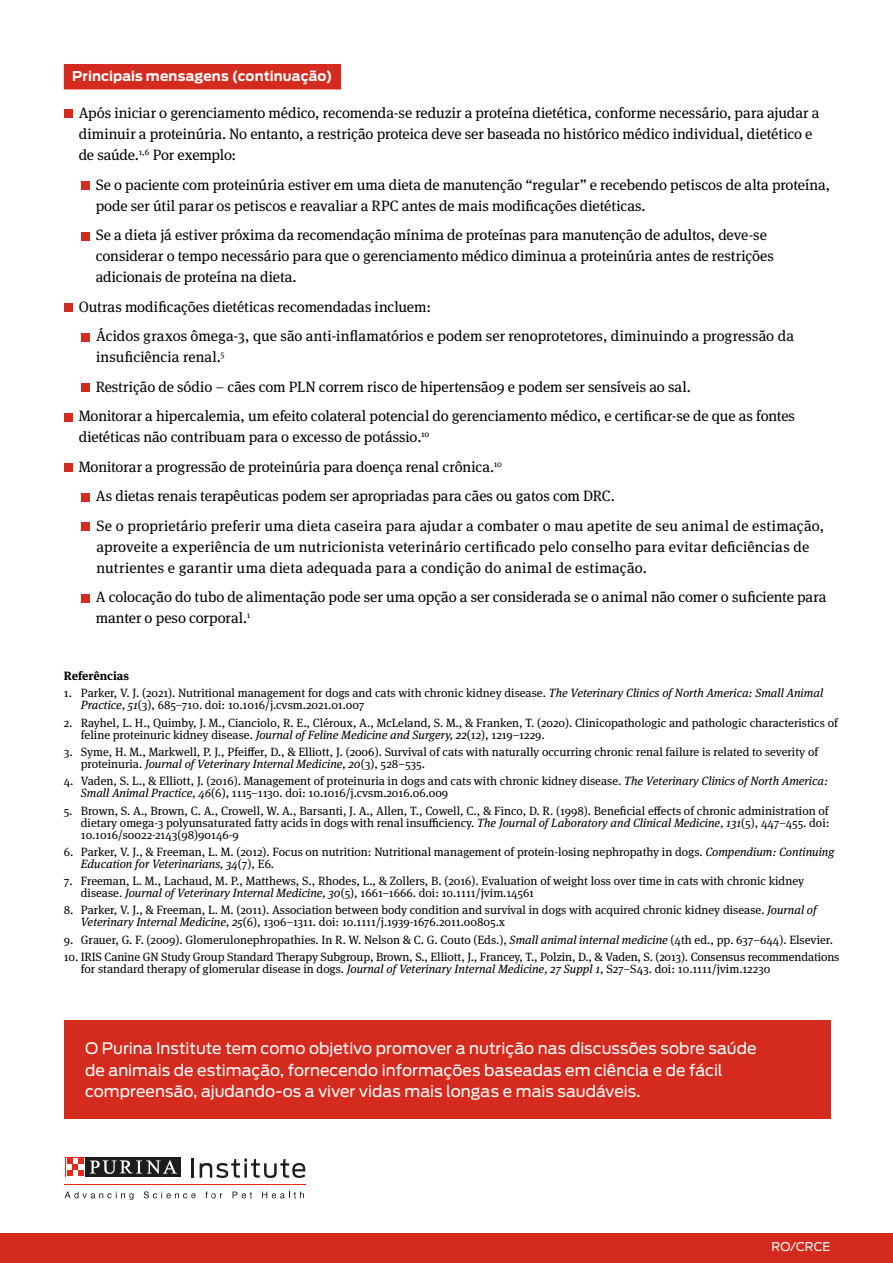
<style>
.page{position:relative;width:893px;height:1263px;background:#fff}
.page>*{position:absolute;margin:0;border:0;box-sizing:border-box;transform-origin:0 0}
.t1{font:15.75px/21.8px "Antenna";color:#fff}
.t2{font:15px/21px "Meta Serif Pro";letter-spacing:-.005em;color:#000}
.t3{font:15px/21px "Meta Serif Pro";letter-spacing:.015em;color:#000}
.t4{font:700 13.5px "Antenna";letter-spacing:.005em;color:#fff}
.t5{font:12px/12px "Meta Serif Pro";color:#000}
.t6{font:700 12px "Meta Serif Pro";color:#000}
.t7{font:12px "Antenna";color:#fff}
.s1{font-style:italic}
</style>
<div class="page">
<div style="left:64px;top:64px;width:277px;height:25px;background:#d52b1e"></div>
<div style="left:64px;top:110px;width:8px;height:8px;background:#d52b1e"></div>
<div style="left:81px;top:181px;width:8px;height:9px;background:#d52b1e"></div>
<div style="left:81px;top:232px;width:8px;height:8px;background:#d52b1e"></div>
<div style="left:64px;top:303px;width:8px;height:9px;background:#d52b1e"></div>
<div style="left:81px;top:333px;width:8px;height:8px;background:#d52b1e"></div>
<div style="left:81px;top:383px;width:8px;height:9px;background:#d52b1e"></div>
<div style="left:64px;top:413px;width:8px;height:8px;background:#d52b1e"></div>
<div style="left:64px;top:463px;width:8px;height:9px;background:#d52b1e"></div>
<div style="left:81px;top:493px;width:8px;height:8px;background:#d52b1e"></div>
<div style="left:81px;top:522px;width:8px;height:9px;background:#d52b1e"></div>
<div style="left:81px;top:594px;width:8px;height:8px;background:#d52b1e"></div>
<div style="left:0;top:1233px;width:893px;height:30px;background:#d52b1e"></div>
<hr style="left:65px;top:1184px;width:241px;height:1px;background:#e52a1b">
<svg style="left:192px;top:1158px;width:2px;height:19px"></svg>
<svg style="left:200px;top:1158px;width:105px;height:20px"></svg>
<svg style="left:65px;top:1191px;width:68px;height:9px"></svg>
<svg style="left:144px;top:1191px;width:52px;height:7px"></svg>
<svg style="left:205px;top:1191px;width:17px;height:7px"></svg>
<svg style="left:233px;top:1191px;width:19px;height:7px"></svg>
<svg style="left:262px;top:1191px;width:42px;height:7px"></svg>
<div style="left:65px;top:1157px;width:21px;height:20px;background:#1d1d1b"></div>
<svg style="left:65px;top:1157px;width:20px;height:20px"></svg>
<div style="left:86px;top:1157px;width:95px;height:20px;background:#1d1d1b"></div>
<svg style="left:90px;top:1160px;width:87px;height:14px"></svg>
<svg style="left:66px;top:1158px;width:18px;height:18px"></svg>
<svg style="left:67px;top:1158px;width:17px;height:17px"></svg>
<div style="left:64px;top:1020px;width:766px;height:99px;background:#d52b1e"></div>
<p class="t4" style="left:72px;top:67px;width:262px">Principais mensagens (continuação)</p>
<p class="t2" style="left:79px;top:102px;width:742px">Após iniciar o gerenciamento médico, recomenda-se reduzir a proteína dietética, conforme necessário, para ajudar a diminuir a proteinúria. No entanto, a restrição proteica deve ser baseada no histórico médico individual, dietético e de saúde.<sup>1,6</sup> Por exemplo:</p>
<p class="t2" style="left:96px;top:173px;width:736px">Se o paciente com proteinúria estiver em uma dieta de manutenção “regular” e recebendo petiscos de alta proteína, pode ser útil parar os petiscos e reavaliar a RPC antes de mais modificações dietéticas.</p>
<p class="t2" style="left:96px;top:224px;width:680px">Se a dieta já estiver próxima da recomendação mínima de proteínas para manutenção de adultos, deve-se considerar o tempo necessário para que o gerenciamento médico diminua a proteinúria antes de restrições adicionais de proteína na dieta.</p>
<p class="t2" style="left:96px;top:291px;width:699px;line-height:29.5px;text-indent:-17px">Outras modificações dietéticas recomendadas incluem:<br>Ácidos graxos ômega-3, que são anti-inflamatórios e podem ser renoprotetores, diminuindo a progressão da</p>
<p class="t2" style="left:96px;top:346px;width:130px">insuficiência renal.<sup>5</sup></p>
<p class="t2" style="left:96px;top:375px;width:597px">Restrição de sódio – cães com PLN correm risco de hipertensão9 e podem ser sensíveis ao sal.</p>
<p class="t2" style="left:79px;top:405px;width:718px">Monitorar a hipercalemia, um efeito colateral potencial do gerenciamento médico, e certificar-se de que as fontes</p>
<p class="t2" style="left:79px;top:426px;width:352px">dietéticas não contribuam para o excesso de potássio.<sup>10</sup></p>
<p class="t2" style="left:79px;top:455px;width:425px">Monitorar a progressão de proteinúria para doença renal crônica.<sup>10</sup></p>
<p class="t2" style="left:96px;top:485px;width:521px">As dietas renais terapêuticas podem ser apropriadas para cães ou gatos com DRC.</p>
<p class="t3" style="left:96px;top:514px;width:729px">Se o proprietário preferir uma dieta caseira para ajudar a combater o mau apetite de seu animal de estimação,</p>
<p class="t3" style="left:96px;top:535px;width:714px">aproveite a experiência de um nutricionista veterinário certificado pelo conselho para evitar deficiências de nutrientes e garantir uma dieta adequada para a condição do animal de estimação.</p>
<p class="t2" style="left:96px;top:586px;width:732px">A colocação do tubo de alimentação pode ser uma opção a ser considerada se o animal não comer o suficiente para manter o peso corporal.<sup>1</sup></p>
<p class="t6" style="left:64px;top:666px;width:67px">Referências</p>
<p class="t5" style="left:81px;top:686px;width:744px;text-indent:-17px">1. Parker, V. J. (2021). Nutritional management for dogs and cats with chronic kidney disease. <span class="s1">The Veterinary Clinics of North America: Small Animal<br>Practice, 51</span>(3), 685–710. doi: 10.1016/j.cvsm.2021.01.007</p>
<p class="t5" style="left:81px;top:716px;width:759px;text-indent:-17px">2. Rayhel, L. H., Quimby, J. M., Cianciolo, R. E., Cléroux, A., McLeland, S. M., &amp; Franken, T. (2020). Clinicopathologic and pathologic characteristics of feline proteinuric kidney disease. <span class="s1">Journal of Feline Medicine and Surgery, 22</span>(12), 1219–1229.</p>
<p class="t5" style="left:81px;top:745px;width:739px;text-indent:-17px">3. Syme, H. M., Markwell, P. J., Pfeiffer, D., &amp; Elliott, J. (2006). Survival of cats with naturally occurring chronic renal failure is related to severity of proteinuria. <span class="s1">Journal of Veterinary Internal Medicine, 20</span>(3), 528–535.</p>
<p class="t5" style="left:81px;top:774px;width:749px;text-indent:-17px">4. Vaden, S. L., &amp; Elliott, J. (2016). Management of proteinuria in dogs and cats with chronic kidney disease. <span class="s1">The Veterinary Clinics of North America:<br>Small Animal Practice, 46</span>(6), 1115–1130. doi: 10.1016/j.cvsm.2016.06.009</p>
<p class="t5" style="left:81px;top:804px;width:750px;text-align:justify;text-indent:-17px">5. Brown, S. A., Brown, C. A., Crowell, W. A., Barsanti, J. A., Allen, T., Cowell, C., &amp; Finco, D. R. (1998). Beneficial effects of chronic administration of dietary omega-3 polyunsaturated fatty acids in dogs with renal insufficiency. <span class="s1">The Journal of Laboratory and Clinical Medicine, 131</span>(5), 447–455. doi:<br>10.1016/s0022-2143(98)90146-9</p>
<p class="t5" style="left:81px;top:845px;width:755px;text-indent:-17px">6. Parker, V. J., &amp; Freeman, L. M. (2012). Focus on nutrition: Nutritional management of protein-losing nephropathy in dogs. <span class="s1">Compendium: Continuing<br>Education for Veterinarians, 34</span>(7), E6.</p>
<p class="t5" style="left:81px;top:874px;width:725px;text-indent:-17px">7. Freeman, L. M., Lachaud, M. P., Matthews, S., Rhodes, L., &amp; Zollers, B. (2016). Evaluation of weight loss over time in cats with chronic kidney disease. <span class="s1">Journal of Veterinary Internal Medicine, 30</span>(5), 1661–1666. doi: 10.1111/jvim.14561</p>
<p class="t5" style="left:81px;top:904px;width:737px;text-indent:-17px">8. Parker, V. J., &amp; Freeman, L. M. (2011). Association between body condition and survival in dogs with acquired chronic kidney disease. <span class="s1">Journal of<br>Veterinary Internal Medicine, 25</span>(6), 1306–1311. doi: 10.1111/j.1939-1676.2011.00805.x</p>
<p class="t5" style="left:64px;top:933px;width:771px">9. Grauer, G. F. (2009). Glomerulonephropathies. In R. W. Nelson &amp; C. G. Couto (Eds.), <span class="s1">Small animal internal medicine</span> (4th ed., pp. 637–644). Elsevier.</p>
<p class="t5" style="left:81px;top:950px;width:760px;text-indent:-17px">10. IRIS Canine GN Study Group Standard Therapy Subgroup, Brown, S., Elliott, J., Francey, T., Polzin, D., &amp; Vaden, S. (2013). Consensus recommendations for standard therapy of glomerular disease in dogs. <span class="s1">Journal of Veterinary Internal Medicine, 27 Suppl 1</span>, S27–S43. doi: 10.1111/jvim.12230</p>
<h1 class="t1" style="left:85px;top:1037px;width:673px">O Purina Institute tem como objetivo promover a nutrição nas discussões sobre saúde de animais de estimação, fornecendo informações baseadas em ciência e de fácil compreensão, ajudando-os a viver vidas mais longas e mais saudáveis.</h1>
<p class="t7" style="left:771px;top:1239px;width:60px">RO/CRCE</p>
</div>
